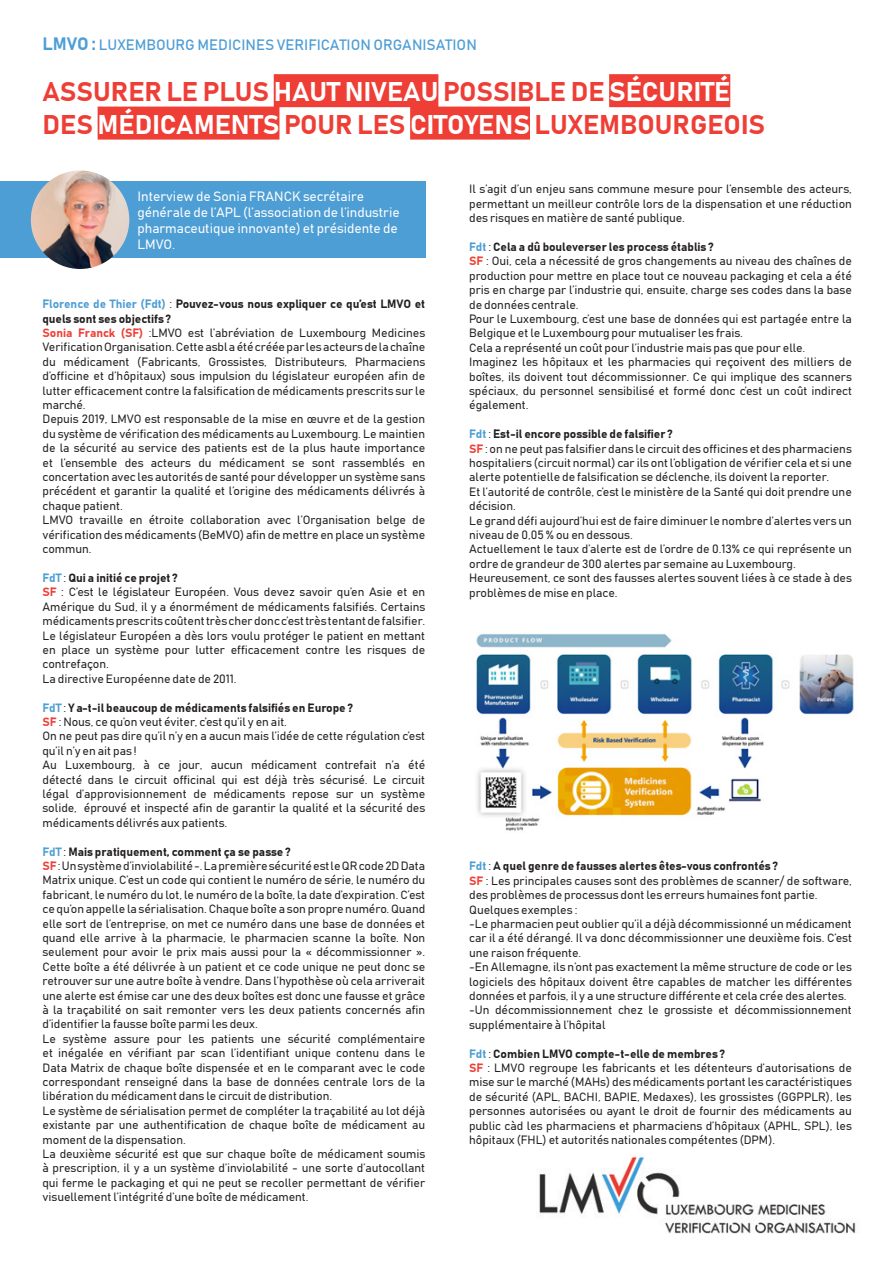
<style>
.page{position:relative;width:893px;height:1263px;background:#fff}
.page>*{position:absolute;margin:0;border:0;box-sizing:border-box;transform-origin:0 0}
.t1{font:27px/32.4px "Bahnschrift";color:#ee3e35}
.t2{font:15px "Bahnschrift";color:#4e9ed6}
.t3{font:13.5px/16.2px "Bahnschrift";color:#fff}
.Corps{font:12px/14.4px "Bahnschrift";color:#231f20;text-align:justify}
.s1{font-size:18px}
.s2{color:#fff}
.s3{color:#4e9ed6}
.s4{color:#ee3e35}
</style>
<div class="page">
<div style="left:0;top:181px;width:425px;height:77px;background:#4e9ed6"></div>
<div style="left:274px;top:74px;width:164px;height:33px;background:#ee3e35"></div>
<div style="left:609px;top:74px;width:121px;height:33px;background:#ee3e35"></div>
<div style="left:98px;top:107px;width:181px;height:33px;background:#ee3e35"></div>
<div style="left:410px;top:107px;width:120px;height:33px;background:#ee3e35"></div>
<img style="left:476px;top:633px;width:378px;height:199px">
<img style="left:539px;top:1156px;width:317px;height:78px">
<img style="left:31px;top:170px;width:98px;height:99px;border-radius:49px">
<p class="t2" style="left:43px;top:35px;width:436px"><span class="s1">LMVO :</span> LUXEMBOURG MEDICINES VERIFICATION ORGANISATION</p>
<p class="t1" style="left:43px;top:75px;width:724px">ASSURER LE PLUS <span class="s2">HAUT NIVEAU</span> POSSIBLE DE <span class="s2">SÉCURITÉ<br></span>DES <span class="s2">MÉDICAMENTS</span> POUR LES <span class="s2">CITOYENS</span> LUXEMBOURGEOIS</p>
<p class="t3" style="left:137px;top:187px;width:264px">Interview de Sonia FRANCK secrétaire générale de l’APL (l’association de l’industrie pharmaceutique innovante) et présidente de LMVO.</p>
<p class="Corps" style="left:43px;top:296px;width:384px"><span class="s3">Florence de Thier (Fdt)</span> : Pouvez-vous nous expliquer ce qu’est LMVO et quels sont ses objectifs ?</p>
<p class="Corps" style="left:43px;top:325px;width:384px"><span class="s4">Sonia Franck (SF)</span> :LMVO est l’abréviation de Luxembourg Medicines Verification Organisation. Cette asbl a été créée par les acteurs de la chaîne du médicament (Fabricants, Grossistes, Distributeurs, Pharmaciens d’officine et d’hôpitaux) sous impulsion du législateur européen afin de lutter efficacement contre la falsification de médicaments prescrits sur le marché.</p>
<p class="Corps" style="left:43px;top:412px;width:384px">Depuis 2019, LMVO est responsable de la mise en œuvre et de la gestion du système de vérification des médicaments au Luxembourg. Le maintien de la sécurité au service des patients est de la plus haute importance et l’ensemble des acteurs du médicament se sont rassemblés en concertation avec les autorités de santé pour développer un système sans précédent et garantir la qualité et l’origine des médicaments délivrés à chaque patient.</p>
<p class="Corps" style="left:43px;top:512px;width:384px">LMVO travaille en étroite collaboration avec l’Organisation belge de vérification des médicaments (BeMVO) afin de mettre en place un système commun.</p>
<p class="Corps" style="left:43px;top:570px;width:137px"><span class="s3">FdT</span> : Qui a initié ce projet ?</p>
<p class="Corps" style="left:43px;top:584px;width:384px"><span class="s4">SF</span> : C’est le législateur Européen. Vous devez savoir qu’en Asie et en Amérique du Sud, il y a énormément de médicaments falsifiés. Certains médicaments prescrits coûtent très cher donc c’est très tentant de falsifier.</p>
<p class="Corps" style="left:43px;top:628px;width:384px">Le législateur Européen a dès lors voulu protéger le patient en mettant en place un système pour lutter efficacement contre les risques de contrefaçon.</p>
<p class="Corps" style="left:43px;top:671px;width:196px">La directive Européenne date de 2011.</p>
<p class="Corps" style="left:43px;top:700px;width:312px"><span class="s3">FdT</span> : Y a-t-il beaucoup de médicaments falsifiés en Europe ?</p>
<p class="Corps" style="left:43px;top:714px;width:246px"><span class="s4">SF</span> : Nous, ce qu’on veut éviter, c’est qu’il y en ait.</p>
<p class="Corps" style="left:43px;top:728px;width:384px">On ne peut pas dire qu’il n’y en a aucun mais l’idée de cette régulation c’est qu’il n’y en ait pas !</p>
<p class="Corps" style="left:43px;top:757px;width:384px">Au Luxembourg, à ce jour, aucun médicament contrefait n’a été détecté dans le circuit officinal qui est déjà très sécurisé. Le circuit légal d’approvisionnement de médicaments repose sur un système solide, éprouvé et inspecté afin de garantir la qualité et la sécurité des médicaments délivrés aux patients.</p>
<p class="Corps" style="left:43px;top:844px;width:250px"><span class="s3">FdT</span> : Mais pratiquement, comment ça se passe ?</p>
<p class="Corps" style="left:43px;top:858px;width:384px"><span class="s4">SF</span> : Un système d’inviolabilité -. La première sécurité est le QR code 2D Data Matrix unique. C’est un code qui contient le numéro de série, le numéro du fabricant, le numéro du lot, le numéro de la boîte, la date d’expiration. C’est ce qu’on appelle la sérialisation. Chaque boîte a son propre numéro. Quand elle sort de l’entreprise, on met ce numéro dans une base de données et quand elle arrive à la pharmacie, le pharmacien scanne la boîte. Non seulement pour avoir le prix mais aussi pour la « décommissionner ».<br>Cette boîte a été délivrée à un patient et ce code unique ne peut donc se retrouver sur une autre boîte à vendre. Dans l’hypothèse où cela arriverait une alerte est émise car une des deux boîtes est donc une fausse et grâce à la traçabilité on sait remonter vers les deux patients concernés afin d’identifier la fausse boîte parmi les deux.</p>
<p class="Corps" style="left:43px;top:1031px;width:384px">Le système assure pour les patients une sécurité complémentaire et inégalée en vérifiant par scan l’identifiant unique contenu dans le Data Matrix de chaque boîte dispensée et en le comparant avec le code correspondant renseigné dans la base de données centrale lors de la libération du médicament dans le circuit de distribution.</p>
<p class="Corps" style="left:43px;top:1103px;width:384px">Le système de sérialisation permet de compléter la traçabilité au lot déjà existante par une authentification de chaque boîte de médicament au moment de la dispensation.</p>
<p class="Corps" style="left:43px;top:1146px;width:384px">La deuxième sécurité est que sur chaque boîte de médicament soumis à prescription, il y a un système d’inviolabilité - une sorte d’autocollant qui ferme le packaging et qui ne peut se recoller permettant de vérifier visuellement l’intégrité d’une boîte de médicament.</p>
<p class="Corps" style="left:469px;top:182px;width:384px">Il s’agit d’un enjeu sans commune mesure pour l’ensemble des acteurs, permettant un meilleur contrôle lors de la dispensation et une réduction des risques en matière de santé publique.</p>
<p class="Corps" style="left:469px;top:239px;width:246px"><span class="s3">Fdt</span> : Cela a dû bouleverser les process établis ?</p>
<p class="Corps" style="left:469px;top:254px;width:384px"><span class="s4">SF</span> : Oui, cela a nécessité de gros changements au niveau des chaînes de production pour mettre en place tout ce nouveau packaging et cela a été pris en charge par l’industrie qui, ensuite, charge ses codes dans la base de données centrale.</p>
<p class="Corps" style="left:469px;top:311px;width:384px">Pour le Luxembourg, c’est une base de données qui est partagée entre la<br>Belgique et le Luxembourg pour mutualiser les frais.</p>
<p class="Corps" style="left:469px;top:340px;width:338px">Cela a représenté un coût pour l’industrie mais pas que pour elle.</p>
<p class="Corps" style="left:469px;top:354px;width:384px">Imaginez les hôpitaux et les pharmacies qui reçoivent des milliers de boîtes, ils doivent tout décommissionner. Ce qui implique des scanners spéciaux, du personnel sensibilisé et formé donc c’est un coût indirect également.</p>
<p class="Corps" style="left:469px;top:426px;width:205px"><span class="s3">Fdt</span> : Est-il encore possible de falsifier ?</p>
<p class="Corps" style="left:469px;top:441px;width:384px"><span class="s4">SF</span> : on ne peut pas falsifier dans le circuit des officines et des pharmaciens hospitaliers (circuit normal) car ils ont l’obligation de vérifier cela et si une alerte potentielle de falsification se déclenche, ils doivent la reporter.</p>
<p class="Corps" style="left:469px;top:484px;width:384px">Et l’autorité de contrôle, c’est le ministère de la Santé qui doit prendre une décision.</p>
<p class="Corps" style="left:469px;top:513px;width:384px">Le grand défi aujourd’hui est de faire diminuer le nombre d’alertes vers un niveau de 0,05 % ou en dessous.</p>
<p class="Corps" style="left:469px;top:542px;width:384px">Actuellement le taux d’alerte est de l’ordre de 0.13% ce qui représente un ordre de grandeur de 300 alertes par semaine au Luxembourg.</p>
<p class="Corps" style="left:469px;top:570px;width:384px">Heureusement, ce sont des fausses alertes souvent liées à ce stade à des problèmes de mise en place.</p>
<p class="Corps" style="left:469px;top:858px;width:310px"><span class="s3">Fdt</span> : A quel genre de fausses alertes êtes-vous confrontés ?</p>
<p class="Corps" style="left:469px;top:873px;width:384px"><span class="s4">SF</span> : Les principales causes sont des problèmes de scanner/ de software, des problèmes de processus dont les erreurs humaines font partie.</p>
<p class="Corps" style="left:469px;top:902px;width:110px">Quelques exemples :</p>
<p class="Corps" style="left:469px;top:916px;width:384px">-Le pharmacien peut oublier qu’il a déjà décommissionné un médicament car il a été dérangé. Il va donc décommissionner une deuxième fois. C’est une raison fréquente.</p>
<p class="Corps" style="left:469px;top:959px;width:384px">-En Allemagne, ils n’ont pas exactement la même structure de code or les logiciels des hôpitaux doivent être capables de matcher les différentes données et parfois, il y a une structure différente et cela crée des alertes.</p>
<p class="Corps" style="left:469px;top:1002px;width:384px">-Un décommissionnement chez le grossiste et décommissionnement supplémentaire à l’hôpital</p>
<p class="Corps" style="left:469px;top:1046px;width:257px"><span class="s3">Fdt</span> : Combien LMVO compte-t-elle de membres ?</p>
<p class="Corps" style="left:469px;top:1060px;width:384px"><span class="s4">SF</span> : LMVO regroupe les fabricants et les détenteurs d’autorisations de mise sur le marché (MAHs) des médicaments portant les caractéristiques de sécurité (APL, BACHI, BAPIE, Medaxes), les grossistes (GGPPLR), les personnes autorisées ou ayant le droit de fournir des médicaments au public càd les pharmaciens et pharmaciens d’hôpitaux (APHL, SPL), les hôpitaux (FHL) et autorités nationales compétentes (DPM).</p>
</div>
